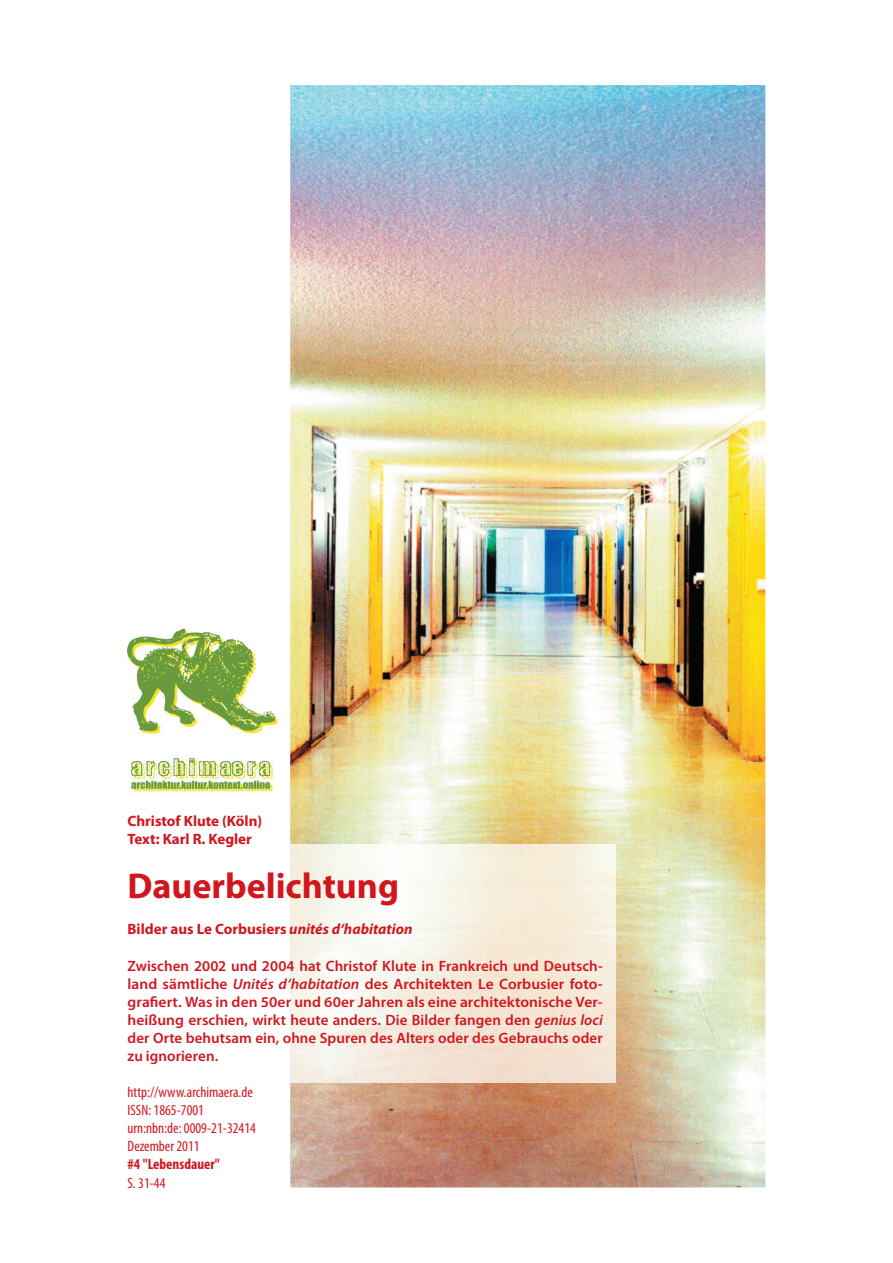
<style>
.page{position:relative;width:893px;height:1263px;background:#fff}
.page>*{position:absolute;margin:0;border:0;box-sizing:border-box;transform-origin:0 0}
.t1{font:700 36px "Myriad Pro";color:#d1161e}
.t2{font:600 15px/18px "Myriad Pro";letter-spacing:.005em;color:#d1161e;text-align:justify}
.t3{font:condensed 15px/18px "Myriad Pro";color:#d1161e}
.t4{font:700 15px/18.1px "Myriad Pro";color:#d1161e}
.t5{font:700 condensed 15px "Myriad Pro";color:#d1161e}
.s1{font-style:italic}
</style>
<div class="page">
<img style="left:290px;top:85px;width:475px;height:1102px">
<img style="left:127px;top:628px;width:151px;height:164px">
<img style="left:290px;top:844px;width:325px;height:238px">
<p class="t4" style="left:128px;top:811px;width:136px">Christof Klute (Köln)<br>Text: Karl R. Kegler</p>
<h1 class="t1" style="left:128px;top:863px;width:273px">Dauerbelichtung</h1>
<p class="t4" style="left:128px;top:920px;width:287px">Bilder aus Le Corbusiers <span class="s1">unités d‘habitation</span></p>
<p class="t2" style="left:128px;top:957px;width:477px">Zwischen 2002 und 2004 hat Christof Klute in Frankreich und Deutsch&shy;land sämtliche <span class="s1">Unités d‘habitation</span> des Architekten Le Corbusier foto&shy;grafiert. Was in den 50er und 60er Jahren als eine architektonische Ver&shy;heißung erschien, wirkt heute anders. Die Bilder fangen den <span class="s1">genius loci </span>der Orte behutsam ein, ohne Spuren des Alters oder des Gebrauchs oder zu ignorieren.</p>
<p class="t3" style="left:128px;top:1083px;width:130px">http://www.archimaera.de<br>ISSN: 1865-7001 urn:nbn:de: 0009-21-32414<br>Dezember 2011</p>
<p class="t5" style="left:128px;top:1156px;width:94px">#4 "Lebensdauer"</p>
<p class="t3" style="left:128px;top:1173px;width:39px">S. 31-44</p>
</div>
